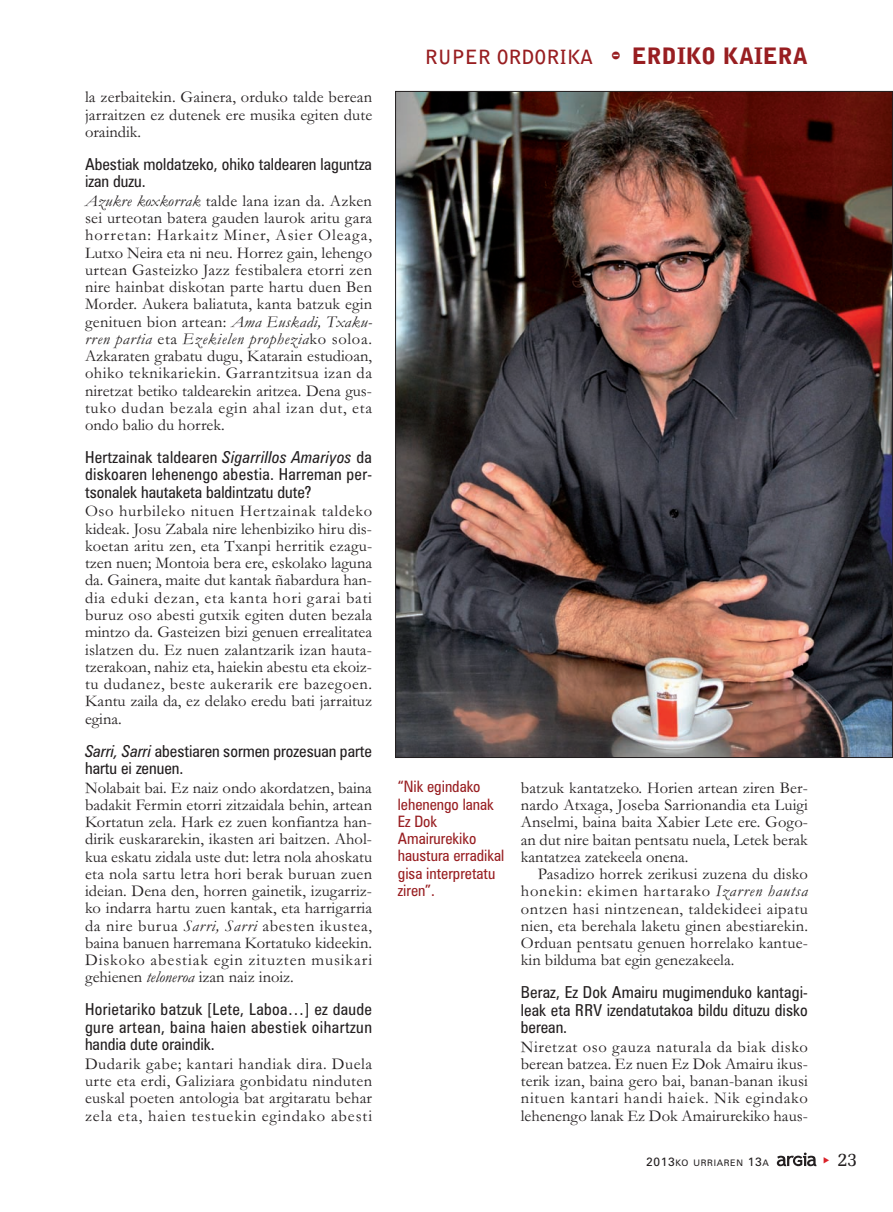
<style>
.page{position:relative;width:893px;height:1212px;background:#fff}
.page>*{position:absolute;margin:0;border:0;box-sizing:border-box;transform-origin:0 0}
.t1{font:700 19.5px "Bell Gothic Std";color:#981e21}
.t2{font:19.5px "Memoir";color:#231f20}
.t3{font:16.5px/17.2px "Garamond";color:#231f20;text-align:justify}
.t4{font:condensed 16.5px/17.2px "Zurich BT";color:#231f20;text-align:justify}
.t5{font:condensed 15.75px/17.2px "Zurich BT";color:#981e21}
.t6{font:9px "Zurich BT";letter-spacing:.075em;color:#231f20}
.s1{font-style:italic}
.s2{font-family:"Bodiac";font-weight:400;font-size:22.5px}
.s3{font-weight:900;font-size:22.5px}
.s4{font-size:12px}
</style>
<div class="page">
<svg style="left:777px;top:1152px;width:39px;height:14px"></svg>
<img style="left:397px;top:93px;width:494px;height:663px">
<p class="t3" style="left:85px;top:90px;width:289px">la zerbaitekin. Gainera, orduko talde berean jarraitzen ez dutenek ere musika egiten dute oraindik.</p>
<p class="t4" style="left:85px;top:157px;width:288px">Abestiak moldatzeko, ohiko taldearen laguntza izan duzu.</p>
<p class="t3" style="left:85px;top:194px;width:289px"><span class="s1">Azukre koxkorrak</span> talde lana izan da. Azken sei urteotan batera gauden laurok aritu gara horretan: Harkaitz Miner, Asier Oleaga, Lutxo Neira eta ni neu. Horrez gain, lehengo urtean Gasteizko Jazz festibalera etorri zen nire hainbat diskotan parte hartu duen Ben Morder. Aukera baliatuta, kanta batzuk egin genituen bion artean: <span class="s1">Ama Euskadi, Txaku&shy;rren partia</span> eta <span class="s1">Ezekielen prophezia</span>ko soloa.<br>Azkaraten grabatu dugu, Katarain estudioan, ohiko teknikariekin. Garrantzitsua izan da niretzat betiko taldearekin aritzea. Dena gus&shy;tuko dudan bezala egin ahal izan dut, eta ondo balio du horrek.</p>
<p class="t4" style="left:85px;top:450px;width:288px">Hertzainak taldearen <span class="s1">Sigarrillos Amariyos</span> da diskoaren lehenengo abestia. Harreman per&shy;tsonalek hautaketa baldintzatu dute?</p>
<p class="t3" style="left:85px;top:504px;width:289px">Oso hurbileko nituen Hertzainak taldeko kideak. Josu Zabala nire lehenbiziko hiru dis&shy;koetan aritu zen, eta Txanpi herritik ezagu&shy;tzen nuen; Montoia bera ere, eskolako laguna da. Gainera, maite dut kantak ñabardura han&shy;dia eduki dezan, eta kanta hori garai bati buruz oso abesti gutxik egiten duten bezala mintzo da. Gasteizen bizi genuen errealitatea islatzen du. Ez nuen zalantzarik izan hauta&shy;tzerakoan, nahiz eta, haiekin abestu eta ekoiz&shy;tu dudanez, beste aukerarik ere bazegoen.<br>Kantu zaila da, ez delako eredu bati jarraituz egina.</p>
<p class="t4" style="left:85px;top:744px;width:288px"><span class="s1">Sarri, Sarri</span> abestiaren sormen prozesuan parte hartu ei zenuen.</p>
<p class="t3" style="left:85px;top:781px;width:289px">Nolabait bai. Ez naiz ondo akordatzen, baina badakit Fermin etorri zitzaidala behin, artean Kortatun zela. Hark ez zuen konfiantza han&shy;dirik euskararekin, ikasten ari baitzen. Ahol&shy;kua eskatu zidala uste dut: letra nola ahoskatu eta nola sartu letra hori berak buruan zuen ideian. Dena den, horren gainetik, izugarriz&shy;ko indarra hartu zuen kantak, eta harrigarria da nire burua <span class="s1">Sarri, Sarri</span> abesten ikustea, baina banuen harremana Kortatuko kideekin.<br>Diskoko abestiak egin zituzten musikari gehienen <span class="s1">teloneroa</span> izan naiz inoiz.</p>
<p class="t4" style="left:85px;top:1002px;width:288px">Horietariko batzuk [Lete, Laboa…] ez daude gure artean, baina haien abestiek oihartzun handia dute oraindik.</p>
<p class="t3" style="left:85px;top:1057px;width:289px">Dudarik gabe; kantari handiak dira. Duela urte eta erdi, Galiziara gonbidatu ninduten euskal poeten antologia bat argitaratu behar zela eta, haien testuekin egindako abesti</p>
<p class="t1" style="left:425px;top:46px;width:385px">RUPER ORDORIKA <span class="s2">-</span> <span class="s3">ERDIKO KAIERA</span></p>
<p class="t5" style="left:398px;top:780px;width:108px">“Nik egindako lehenengo lanak<br>Ez Dok<br>Amairurekiko haustura erradikal gisa interpretatu ziren”.</p>
<p class="t3" style="left:521px;top:781px;width:289px">batzuk kantatzeko. Horien artean ziren Ber&shy;nardo Atxaga, Joseba Sarrionandia eta Luigi Anselmi, baina baita Xabier Lete ere. Gogo&shy;an dut nire baitan pentsatu nuela, Letek berak kantatzea zatekeela onena.</p>
<p class="t3" style="left:521px;top:867px;width:289px;text-indent:17px">Pasadizo horrek zerikusi zuzena du disko honekin: ekimen hartarako <span class="s1">Izarren hautsa </span>ontzen hasi nintzenean, taldekideei aipatu nien, eta berehala laketu ginen abestiarekin.<br>Orduan pentsatu genuen horrelako kantue&shy;kin bilduma bat egin genezakeela.</p>
<p class="t4" style="left:521px;top:985px;width:288px">Beraz, Ez Dok Amairu mugimenduko kantagi&shy;leak eta RRV izendatutakoa bildu dituzu disko berean.</p>
<p class="t3" style="left:521px;top:1040px;width:289px">Niretzat oso gauza naturala da biak disko berean batzea. Ez nuen Ez Dok Amairu ikus&shy;terik izan, baina gero bai, banan-banan ikusi nituen kantari handi haiek. Nik egindako lehenengo lanak Ez Dok Amairurekiko haus-</p>
<p class="t6" style="left:646px;top:1160px;width:124px"><span class="s4">2013</span>KO URRIAREN <span class="s4">13</span>A</p>
<p class="t2" style="left:837px;top:1147px;width:22px">23</p>
</div>
